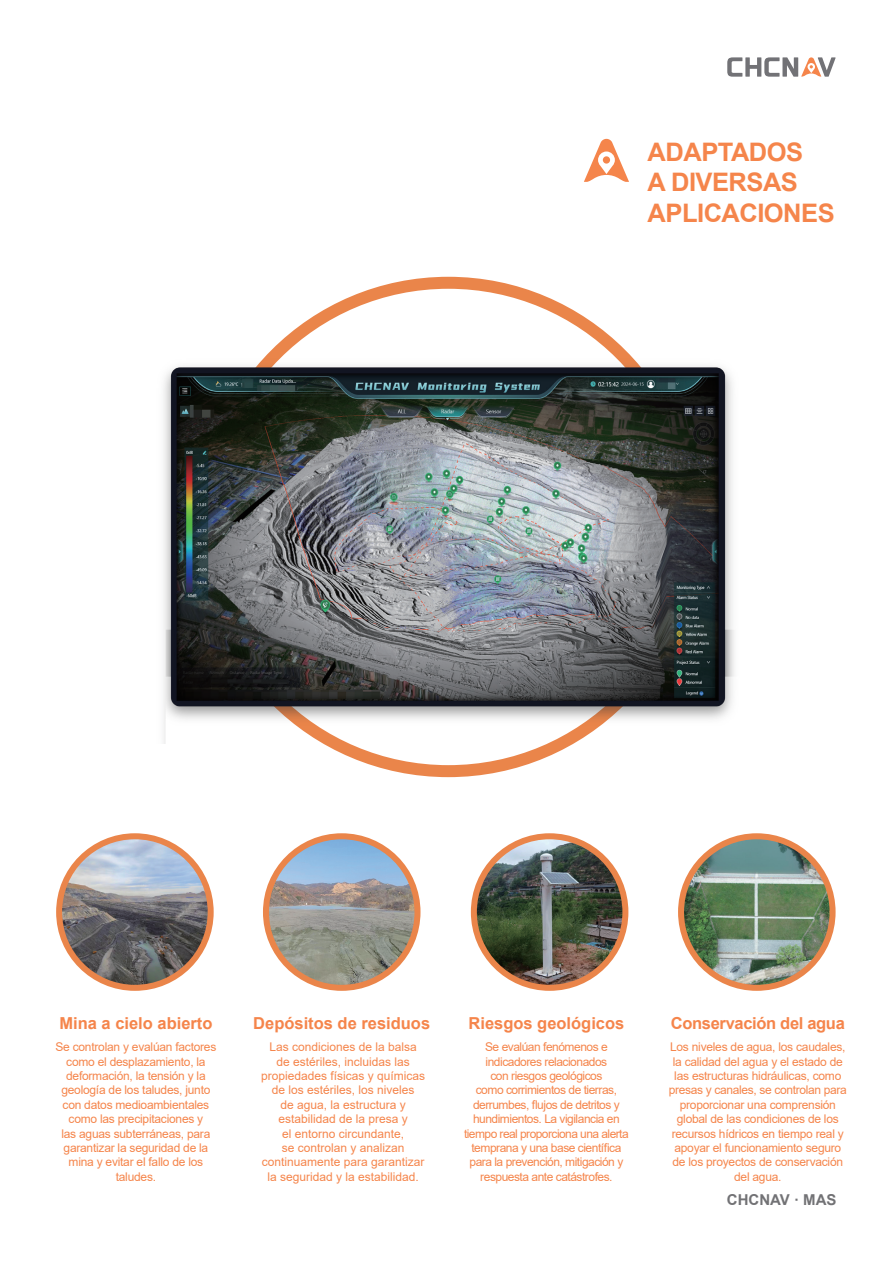
<style>
.page{position:relative;width:893px;height:1263px;background:#fff}
.page>*{position:absolute;margin:0;border:0;box-sizing:border-box;transform-origin:0 0}
.t1{font:700 25.5px/30.6px "Arial";letter-spacing:-.02em;color:#f5854b}
.t2{font:700 16.5px "Arial";color:#f5854b}
.t3{font:700 16.5px "Arial";letter-spacing:-.02em;color:#f5854b}
.t4{font:700 15px "Arial";color:#727275}
.t5{font:12px/14.4px "Arial";letter-spacing:-.02em;color:#f5854b;text-align:center}
.t6{font:12px/14.4px "Arial";letter-spacing:-.04em;color:#f5854b;text-align:center}
.t7{font:12px/14.4px "Arial";color:#f5854b;text-align:center}
</style>
<div class="page">
<svg style="left:727px;top:57px;width:109px;height:20px"></svg>
<svg style="left:584px;top:139px;width:45px;height:43px"></svg>
<div style="left:603px;top:156px;width:7px;height:8px;background:#f5854b;border-radius:4px"></div>
<img style="left:59px;top:836px;width:152px;height:152px;border-radius:76px">
<div style="left:56px;top:833px;width:158px;height:158px;border:6px solid #ea854a;border-radius:50%"></div>
<img style="left:266px;top:836px;width:151px;height:152px;border-radius:76px">
<div style="left:263px;top:833px;width:157px;height:158px;border:6px solid #ea854a;border-radius:50%"></div>
<img style="left:474px;top:836px;width:151px;height:152px;border-radius:76px">
<div style="left:471px;top:833px;width:157px;height:158px;border:6px solid #ea854a;border-radius:50%"></div>
<img style="left:678px;top:833px;width:158px;height:158px">
<img style="left:163px;top:356px;width:571px;height:387px">
<h1 class="t1" style="left:648px;top:137px;width:189px">ADAPTADOS<br>A DIVERSAS<br>APLICACIONES</h1>
<h2 class="t2" style="left:59px;top:1012px;width:155px">Mina a cielo abierto</h2>
<h2 class="t2" style="left:253px;top:1012px;width:178px">Depósitos de residuos</h2>
<h2 class="t2" style="left:468px;top:1012px;width:157px">Riesgos geológicos</h2>
<h2 class="t3" style="left:671px;top:1012px;width:176px">Conservación del agua</h2>
<p class="t5" style="left:56px;top:1040px;width:162px">Se controlan y evalúan factores como el desplazamiento, la deformación, la tensión y la geología de los taludes, junto con datos medioambientales como las precipitaciones y<br>las aguas subterráneas, para garantizar la seguridad de la mina y evitar el fallo de los taludes.</p>
<p class="t7" style="left:261px;top:1040px;width:166px">Las condiciones de la balsa<br>de estériles, incluidas las propiedades físicas y químicas de los estériles, los niveles<br>de agua, la estructura y estabilidad de la presa y<br>el entorno circundante,<br>se controlan y analizan continuamente para garantizar la seguridad y la estabilidad.</p>
<p class="t6" style="left:464px;top:1040px;width:166px">Se evalúan fenómenos e indicadores relacionados<br>con riesgos geológicos<br>como corrimientos de tierras, derrumbes, flujos de detritos y hundimientos. La vigilancia en tiempo real proporciona una alerta temprana y una base científica para la prevención, mitigación y respuesta ante catástrofes.</p>
<p class="t5" style="left:669px;top:1040px;width:179px">Los niveles de agua, los caudales, la calidad del agua y el estado de las estructuras hidráulicas, como presas y canales, se controlan para proporcionar una comprensión global de las condiciones de los recursos hídricos en tiempo real y apoyar el funcionamiento seguro de los proyectos de conservación del agua.</p>
<p class="t4" style="left:727px;top:1189px;width:111px">CHCNAV · MAS</p>
</div>
